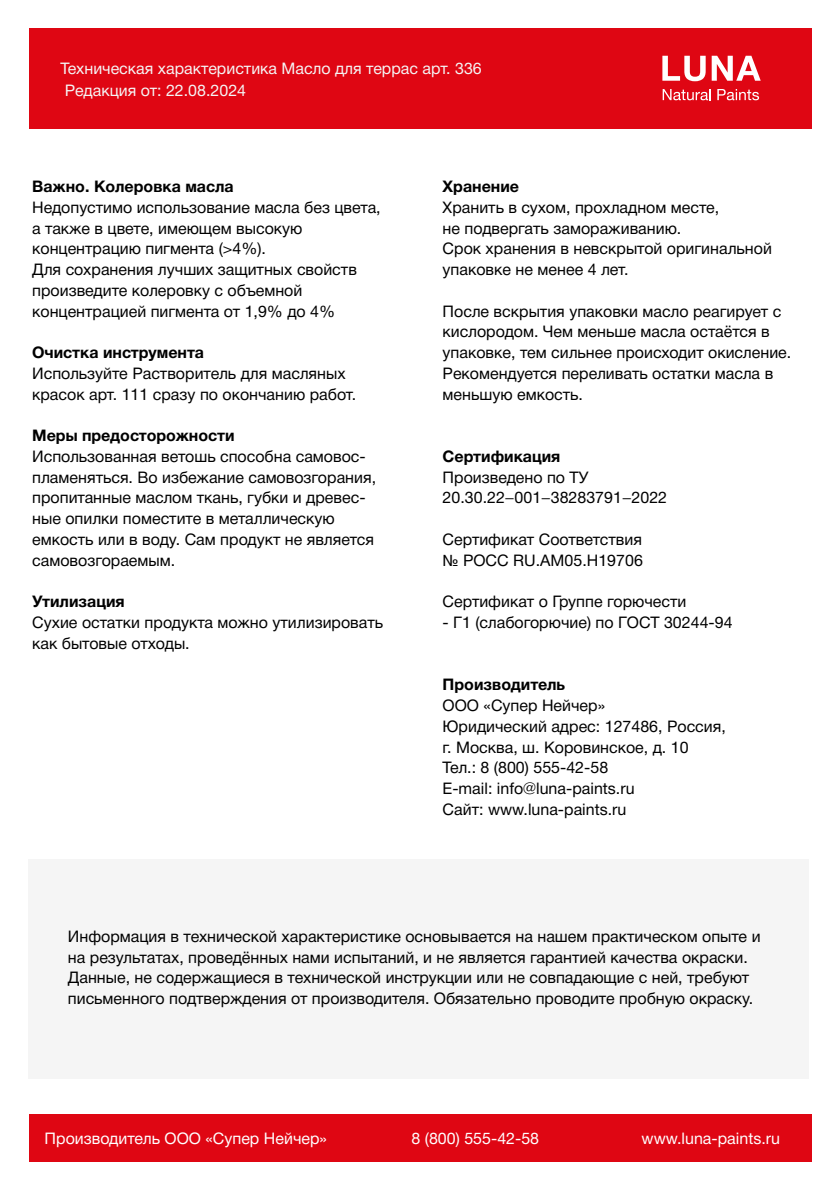
<style>
.page{position:relative;width:840px;height:1191px;background:#fff}
.page>*{position:absolute;margin:0;border:0;box-sizing:border-box;transform-origin:0 0}
.t1{font:16px/20.8px "Helvetica Neue Cyr";color:#000}
.t2{font:700 16px "Helvetica Neue Cyr";color:#000}
.t3{font:16px/22px "Helvetica Neue Cyr";color:#f5f5f5}
.t4{font:16px "Helvetica Neue Cyr";color:#fff}
.s1{font-family:"Myriad Pro"}
</style>
<div class="page">
<div style="left:29px;top:1114px;width:782px;height:48px;background:#df0613"></div>
<div style="left:29px;top:28px;width:782px;height:101px;background:#df0613"></div>
<svg style="left:662px;top:89px;width:48px;height:11px"></svg>
<svg style="left:717px;top:89px;width:41px;height:11px"></svg>
<svg style="left:662px;top:56px;width:43px;height:25px"></svg>
<svg style="left:711px;top:56px;width:49px;height:25px"></svg>
<div style="left:28px;top:859px;width:780px;height:220px;background:#f5f5f5"></div>
<p class="t3" style="left:60px;top:58px;width:422px">Техническая характеристика Масло для террас арт. 336<br>Редакция от: 22.08.2024</p>
<p class="t2" style="left:32px;top:177px;width:203px">Важно. Колеровка масла</p>
<p class="t1" style="left:32px;top:197px;width:350px">Недопустимо использование масла без цвета, а также в цвете, имеющем высокую концентрацию пигмента (&gt;4%).<br>Для сохранения лучших защитных свойств произведите колеровку с объемной концентрацией пигмента от 1,9% до 4%</p>
<p class="t2" style="left:32px;top:343px;width:173px">Очистка инструмента</p>
<p class="t1" style="left:32px;top:363px;width:325px">Используйте Растворитель для масляных красок арт. 111 сразу по окончанию работ.</p>
<p class="t2" style="left:32px;top:426px;width:204px">Меры предосторожности</p>
<p class="t1" style="left:32px;top:446px;width:345px">Использованная ветошь способна самовос&shy;пламеняться. Во избежание самовозгорания, пропитанные маслом ткань, губки и древес&shy;ные опилки поместите в металлическую емкость или в воду. Сам продукт не является самовозгораемым.</p>
<p class="t2" style="left:32px;top:593px;width:94px">Утилизация</p>
<p class="t1" style="left:32px;top:612px;width:352px">Сухие остатки продукта можно утилизировать как бытовые отходы.</p>
<p class="t2" style="left:442px;top:178px;width:78px">Хранение</p>
<p class="t1" style="left:442px;top:197px;width:330px">Хранить в сухом, прохладном месте,<br>не подвергать замораживанию.<br>Срок хранения в невскрытой оригинальной упаковке не менее 4 лет.</p>
<p class="t1" style="left:442px;top:301px;width:350px">После вскрытия упаковки масло реагирует с кислородом. Чем меньше масла остаётся в упаковке, тем сильнее происходит окисление.<br>Рекомендуется переливать остатки масла в меньшую емкость.</p>
<p class="t2" style="left:442px;top:447px;width:119px">Сертификация</p>
<p class="t1" style="left:442px;top:467px;width:226px">Произведено по ТУ<br>20.30.22<span class="s1">−</span>001<span class="s1">−</span>38283791<span class="s1">−</span>2022</p>
<p class="t1" style="left:442px;top:529px;width:202px">Сертификат Cоответствия № РОСС RU.AM05.H19706</p>
<p class="t1" style="left:442px;top:591px;width:245px">Сертификат о Группе горючести</p>
<p class="t1" style="left:442px;top:612px;width:291px">- Г1 (слабогорючие) по ГОСТ 30244-94</p>
<p class="t2" style="left:442px;top:676px;width:124px">Производитель</p>
<p class="t1" style="left:442px;top:695px;width:284px">ООО «Супер Нейчер»<br>Юридический адрес: 127486, Россия, г. Москва, ш. Коровинское, д. 10<br>Тел.: 8 (800) 555-42-58<br>E-mail: info@luna-paints.ru<br>Сайт: www.luna-paints.ru</p>
<p class="t1" style="left:68px;top:926px;width:693px">Информация в технической характеристике основывается на нашем практическом опыте и на результатах, проведённых нами испытаний, и не является гарантией качества окраски.<br>Данные, не содержащиеся в технической инструкции или не совпадающие с ней, требуют письменного подтверждения от производителя. Обязательно проводите пробную окраску.</p>
<p class="t4" style="left:45px;top:1129px;width:284px">Производитель ООО «Супер Нейчер»</p>
<p class="t4" style="left:411px;top:1129px;width:129px">8 (800) 555-42-58</p>
<p class="t4" style="left:641px;top:1129px;width:140px">www.luna-paints.ru</p>
</div>
